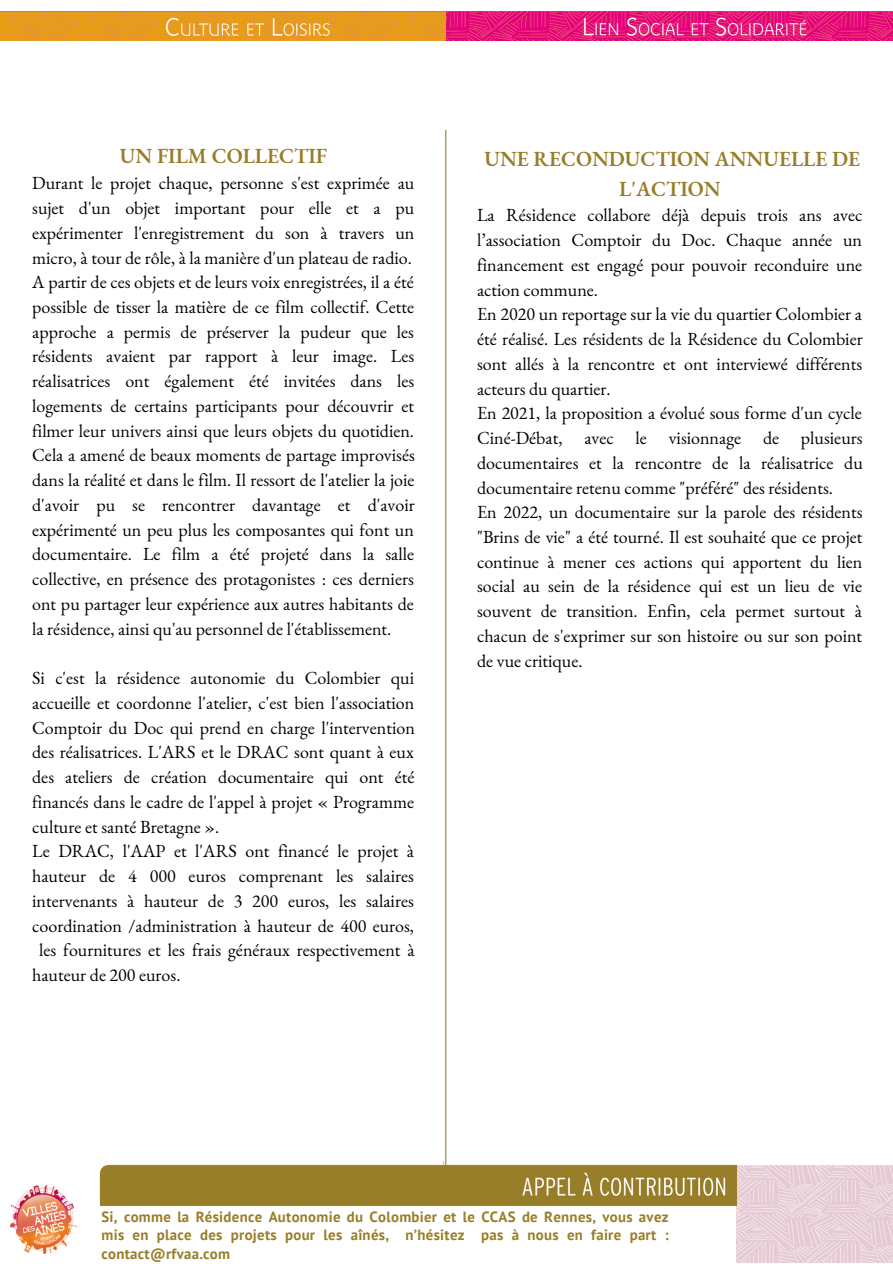
<style>
.page{position:relative;width:893px;height:1264px;background:#fff}
.page>*{position:absolute;margin:0;border:0;box-sizing:border-box;transform-origin:0 0}
.t1{font:600 21px/29.2px "EB Garamond";color:#987e28;text-align:center}
.t2{font:18px/24.8px "EB Garamond";color:#000}
.t3{font:700 14.85px/18.1px "PT Sans";letter-spacing:.02em;color:#987e28;text-align:justify}
</style>
<div class="page">
<img style="left:0;top:12px;width:892px;height:29px">
<hr style="left:445px;top:130px;width:1px;height:1042px;background:#987e28">
<img style="left:736px;top:1165px;width:156px;height:97px">
<img style="left:99px;top:1161px;width:637px;height:45px">
<img style="left:10px;top:1185px;width:66px;height:68px">
<p class="t1" style="left:120px;top:141px;width:209px">UN FILM COLLECTIF</p>
<p class="t2" style="left:32px;top:170px;width:384px">Durant le projet chaque, personne s'est exprimée au sujet d'un objet important pour elle et a pu expérimenter l'enregistrement du son à travers un micro, à tour de rôle, à la manière d'un plateau de radio.<br>A partir de ces objets et de leurs voix enregistrées, il a été possible de tisser la matière de ce film collectif. Cette approche a permis de préserver la pudeur que les résidents avaient par rapport à leur image. Les réalisatrices ont également été invitées dans les logements de certains participants pour découvrir et filmer leur univers ainsi que leurs objets du quotidien.<br>Cela a amené de beaux moments de partage improvisés dans la réalité et dans le film. Il ressort de l'atelier la joie d'avoir pu se rencontrer davantage et d'avoir expérimenté un peu plus les composantes qui font un documentaire. Le film a été projeté dans la salle collective, en présence des protagonistes : ces derniers ont pu partager leur expérience aux autres habitants de la résidence, ainsi qu'au personnel de l'établissement.</p>
<p class="t2" style="left:32px;top:665px;width:383px">Si c'est la résidence autonomie du Colombier qui</p>
<p class="t2" style="left:32px;top:690px;width:383px">accueille et coordonne l'atelier, c'est bien l'association</p>
<p class="t2" style="left:32px;top:714px;width:384px">Comptoir du Doc qui prend en charge l'intervention</p>
<p class="t2" style="left:32px;top:739px;width:383px">des réalisatrices. L'ARS et le DRAC sont quant à eux</p>
<p class="t2" style="left:32px;top:764px;width:383px">des ateliers de création documentaire qui ont été</p>
<p class="t2" style="left:32px;top:789px;width:383px">financés dans le cadre de l'appel à projet « Programme</p>
<p class="t2" style="left:32px;top:813px;width:189px">culture et santé Bretagne ».</p>
<p class="t2" style="left:32px;top:838px;width:383px">Le DRAC, l'AAP et l'ARS ont financé le projet à</p>
<p class="t2" style="left:32px;top:863px;width:383px">hauteur de 4 000 euros comprenant les salaires</p>
<p class="t2" style="left:32px;top:888px;width:383px">intervenants à hauteur de 3 200 euros, les salaires</p>
<p class="t2" style="left:32px;top:912px;width:383px">coordination /administration à hauteur de 400 euros,</p>
<p class="t2" style="left:39px;top:937px;width:377px">les fournitures et les frais généraux respectivement à</p>
<p class="t2" style="left:32px;top:962px;width:150px">hauteur de 200 euros.</p>
<p class="t1" style="left:484px;top:144px;width:377px">UNE RECONDUCTION ANNUELLE DE<br>L'ACTION</p>
<p class="t2" style="left:477px;top:203px;width:387px">La Résidence collabore déjà depuis trois ans avec l’association Comptoir du Doc. Chaque année un financement est engagé pour pouvoir reconduire une action commune.<br>En 2020 un reportage sur la vie du quartier Colombier a été réalisé. Les résidents de la Résidence du Colombier sont allés à la rencontre et ont interviewé différents acteurs du quartier.<br>En 2021, la proposition a évolué sous forme d'un cycle Ciné-Débat, avec le visionnage de plusieurs documentaires et la rencontre de la réalisatrice du documentaire retenu comme "préféré" des résidents.<br>En 2022, un documentaire sur la parole des résidents "Brins de vie" a été tourné. Il est souhaité que ce projet continue à mener ces actions qui apportent du lien social au sein de la résidence qui est un lieu de vie souvent de transition. Enfin, cela permet surtout à chacun de s'exprimer sur son histoire ou sur son point de vue critique.</p>
<p class="t3" style="left:101px;top:1207px;width:568px">Si, comme la Résidence Autonomie du Colombier et le CCAS de Rennes, vous avez mis en place des projets pour les aînés, n’hésitez pas à nous en faire part : contact@rfvaa.com</p>
</div>
